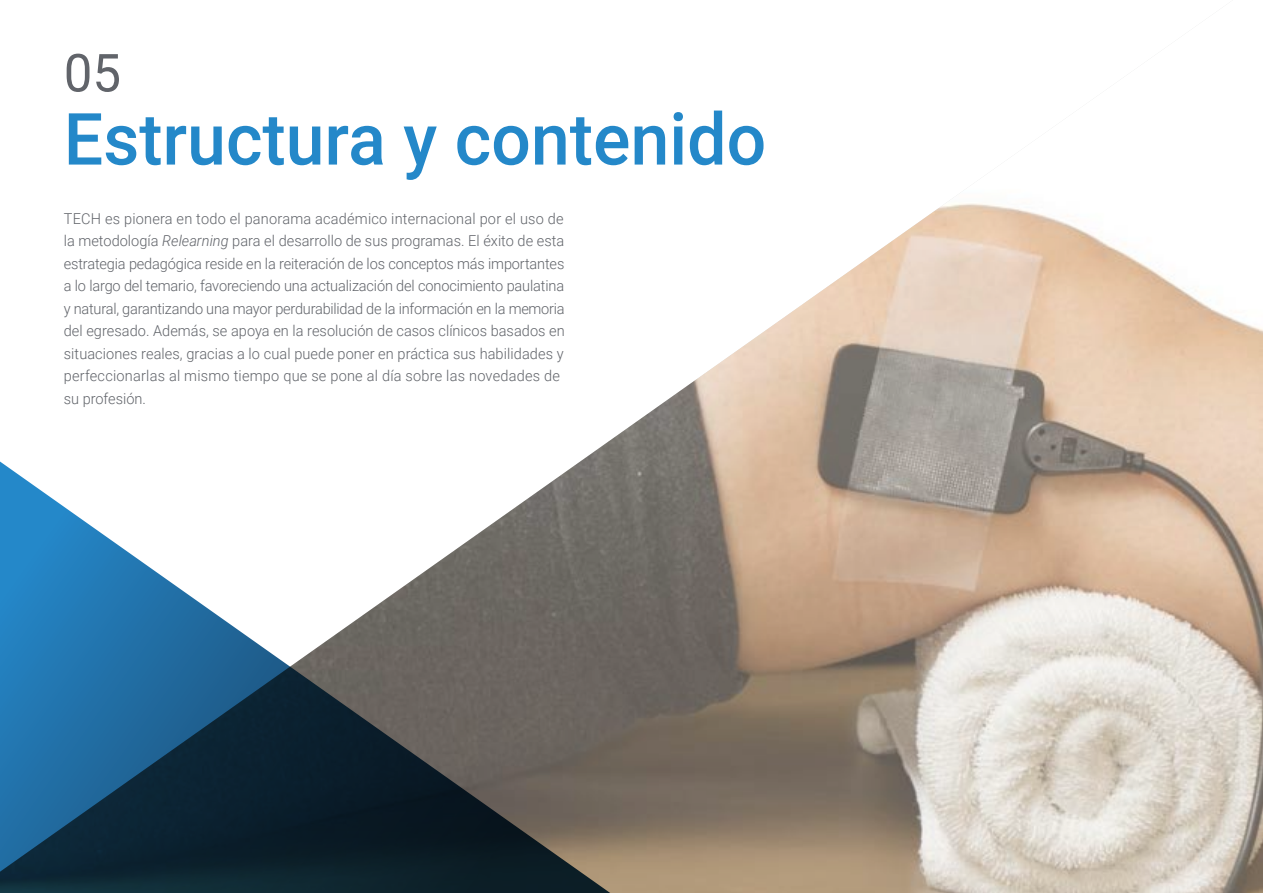
<style>
.page{position:relative;width:1263px;height:893px;background:#fff}
.page>*{position:absolute;margin:0;border:0;box-sizing:border-box;transform-origin:0 0}
.t1{font:500 72px "Roboto";color:#2488c9}
.t2{font:52.5px "Roboto";color:#61646a}
.t3{font:300 15px/22.5px "Roboto";color:#61646a}
.s1{font-style:italic}
</style>
<div class="page">
<img style="left:602px;top:203px;width:661px;height:690px">
<svg style="left:0;top:446px;width:640px;height:447px"></svg>
<h2 class="t2" style="left:64px;top:36px;width:59px">05</h2>
<h1 class="t1" style="left:64px;top:89px;width:704px">Estructura y contenido</h1>
<p class="t3" style="left:64px;top:207px;width:502px">TECH es pionera en todo el panorama académico internacional por el uso de la metodología <span class="s1">Relearning</span> para el desarrollo de sus programas. El éxito de esta estrategia pedagógica reside en la reiteración de los conceptos más importantes a lo largo del temario, favoreciendo una actualización del conocimiento paulatina y natural, garantizando una mayor perdurabilidad de la información en la memoria del egresado. Además, se apoya en la resolución de casos clínicos basados en situaciones reales, gracias a lo cual puede poner en práctica sus habilidades y perfeccionarlas al mismo tiempo que se pone al día sobre las novedades de su profesión.</p>
</div>
